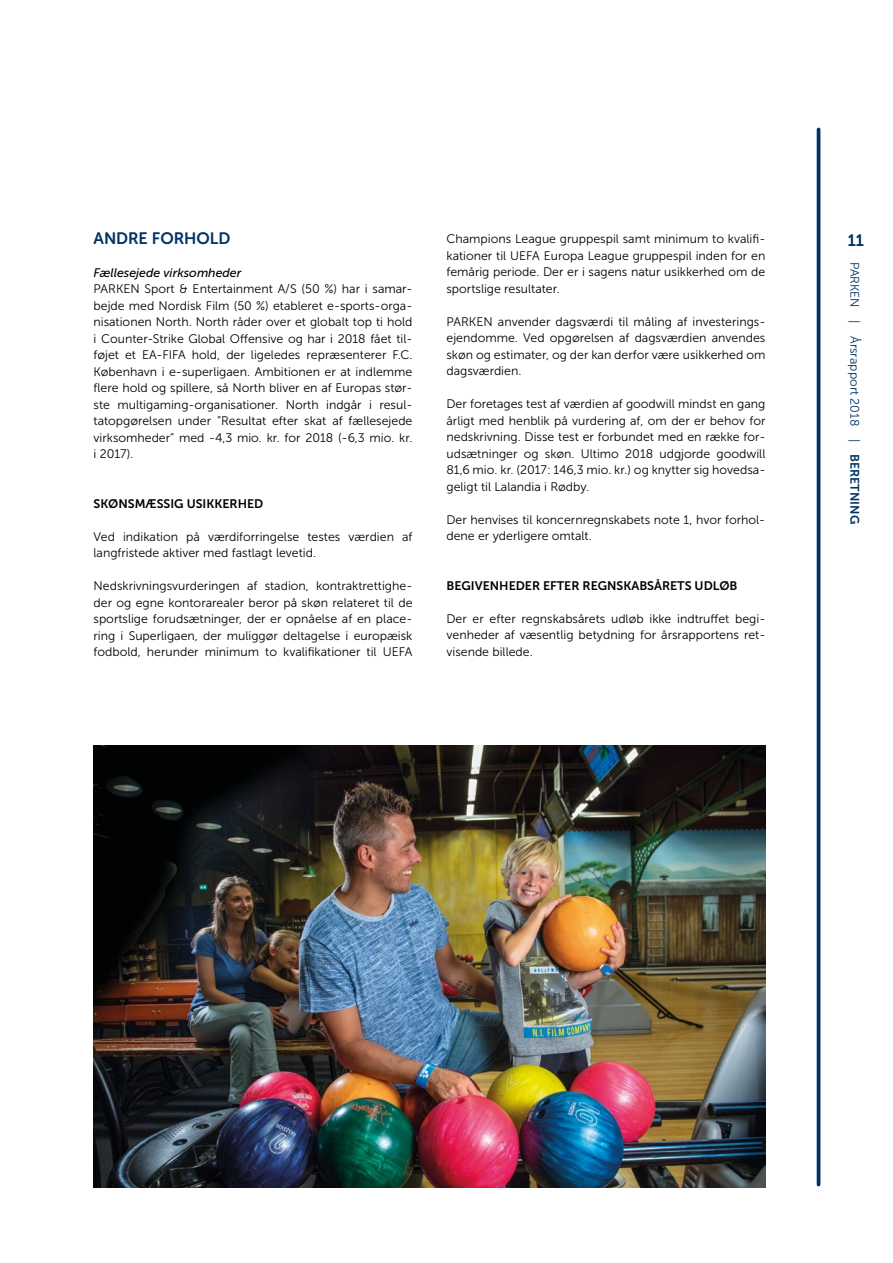
<style>
.page{position:relative;width:893px;height:1263px;background:#fff}
.page>*{position:absolute;margin:0;border:0;box-sizing:border-box;transform-origin:0 0}
.t1{font:16.5px "Museo Sans Rounded 700";color:#003365}
.t2{font:12.3px/16.5px "Museo Sans 300";color:#000;text-align:justify}
.t3{font:12.3px "Museo Sans 700";color:#000}
.t4{font:12.3px "Museo Sans 300";color:#003365}
.t5{font:italic 12.3px "Museo Sans 500";color:#000}
.s1{font-family:"Museo Sans 700"}
</style>
<div class="page">
<img style="left:94px;top:745px;width:671px;height:442px">
<hr style="left:817px;top:129px;width:3px;height:1055px;background:#003365">
<h1 class="t1" style="left:94px;top:229px;width:138px">ANDRE FORHOLD</h1>
<p class="t5" style="left:94px;top:266px;width:149px">Fællesejede virksomheder</p>
<p class="t2" style="left:94px;top:281px;width:320px">PARKEN Sport &amp; Entertainment A/S (50 %) har i samar&shy;bejde med Nordisk Film (50 %) etableret e-sports-orga&shy;nisationen North. North råder over et globalt top ti hold i Counter-Strike Global Offensive og har i 2018 fået til&shy;føjet et EA-FIFA hold, der ligeledes repræsenterer F.C.<br>København i e-superligaen. Ambitionen er at indlemme flere hold og spillere, så North bliver en af Europas stør&shy;ste multigaming-organisationer. North indgår i resul&shy;tatopgørelsen under ”Resultat efter skat af fællesejede virksomheder” med -4,3 mio. kr. for 2018 (-6,3 mio. kr. i 2017).</p>
<p class="t3" style="left:94px;top:496px;width:171px">SKØNSMÆSSIG USIKKERHED</p>
<p class="t2" style="left:94px;top:528px;width:320px">Ved indikation på værdiforringelse testes værdien af langfristede aktiver med fastlagt levetid.</p>
<p class="t2" style="left:94px;top:578px;width:320px">Nedskrivningsvurderingen af stadion, kontraktrettighe&shy;der og egne kontorarealer beror på skøn relateret til de sportslige forudsætninger, der er opnåelse af en place&shy;ring i Superligaen, der muliggør deltagelse i europæisk fodbold, herunder minimum to kvalifikationer til UEFA</p>
<p class="t2" style="left:446px;top:231px;width:320px">Champions League gruppespil samt minimum to kvalifi&shy;kationer til UEFA Europa League gruppespil inden for en femårig periode. Der er i sagens natur usikkerhed om de sportslige resultater.</p>
<p class="t2" style="left:446px;top:314px;width:320px">PARKEN anvender dagsværdi til måling af investerings&shy;ejendomme. Ved opgørelsen af dagsværdien anvendes skøn og estimater, og der kan derfor være usikkerhed om dagsværdien.</p>
<p class="t2" style="left:446px;top:396px;width:320px">Der foretages test af værdien af goodwill mindst en gang årligt med henblik på vurdering af, om der er behov for nedskrivning. Disse test er forbundet med en række for&shy;udsætninger og skøn. Ultimo 2018 udgjorde goodwill 81,6 mio. kr. (2017: 146,3 mio. kr.) og knytter sig hovedsa&shy;geligt til Lalandia i Rødby.</p>
<p class="t2" style="left:446px;top:512px;width:320px">Der henvises til koncernregnskabets note 1, hvor forhol&shy;dene er yderligere omtalt.</p>
<p class="t3" style="left:446px;top:579px;width:292px">BEGIVENHEDER EFTER REGNSKABSÅRETS UDLØB</p>
<p class="t2" style="left:446px;top:611px;width:320px">Der er efter regnskabsårets udløb ikke indtruffet begi&shy;venheder af væsentlig betydning for årsrapportens ret&shy;visende billede.</p>
<h1 class="t1" style="left:848px;top:231px;width:18px">11</h1>
<p class="t4" style="left:861px;top:261px;width:264px;rotate:90deg">PARKEN | Årsrapport 2018 | <span class="s1">BERETNING</span></p>
</div>
